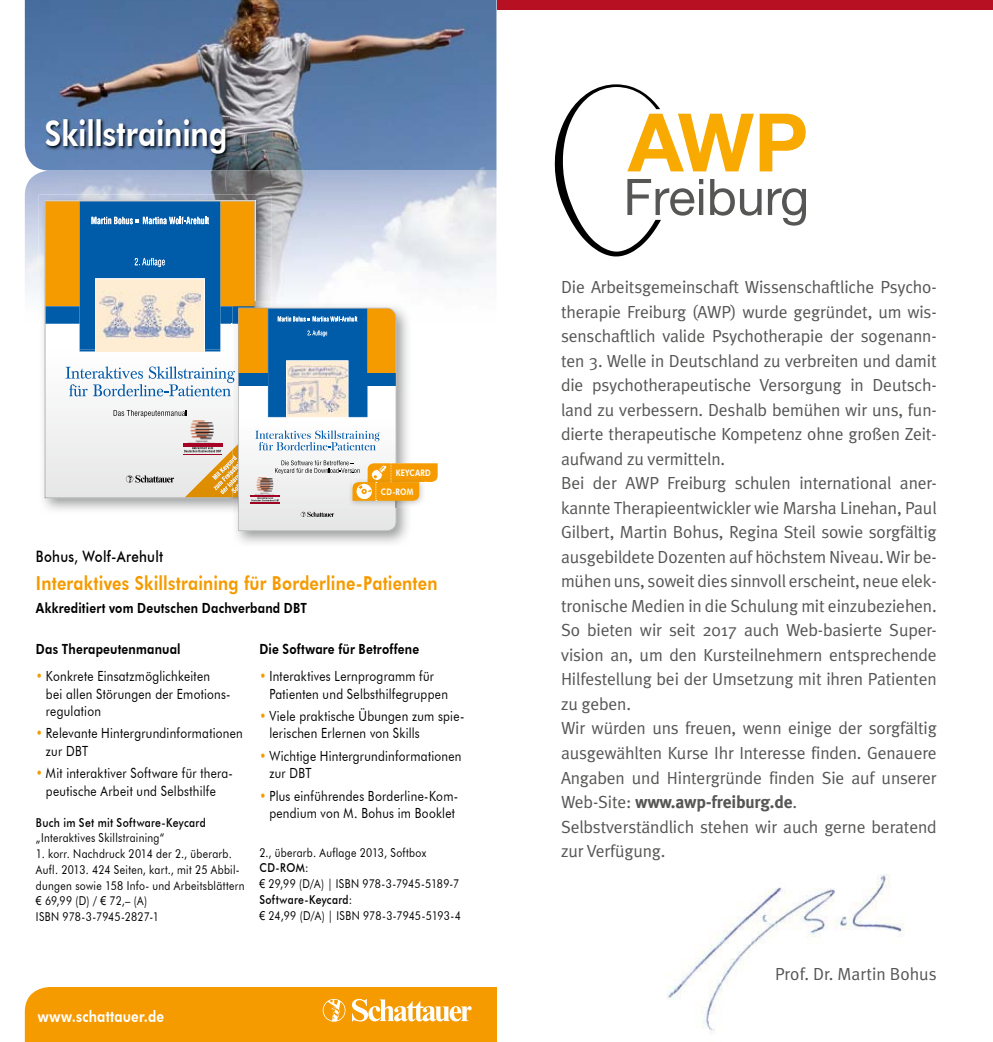
<style>
.page{position:relative;width:993px;height:1042px;background:#fff}
.page>*{position:absolute;margin:0;border:0;box-sizing:border-box;transform-origin:0 0}
.t1{font:800 35px "Futura BT";letter-spacing:-.005em;color:#fff;scale:.85 1}
.t2{font:800 19.25px "Futura BT";letter-spacing:.01em;color:#f59b00;scale:.85 1}
.t3{font:17.5px/24.5px "Meta Plus Normal";letter-spacing:-.01em;color:#565655}
.t4{font:700 17.5px "Meta Plus";letter-spacing:-.01em;color:#565655}
.t5{font:500 15.75px "Futura BT";letter-spacing:.015em;color:#000;scale:.85 1}
.t6{font:800 15.75px "Futura BT";letter-spacing:.015em;color:#fff;scale:.85 1}
.t7{font:14px/17.5px "Futura BT";letter-spacing:.025em;color:#000;scale:.85 1}
.t8{font:800 14px "Futura BT";letter-spacing:.015em;color:#000;scale:.85 1}
.t9{font:12.25px/15.8px "Futura BT";letter-spacing:.03em;color:#000;scale:.85 1}
.t10{font:12.25px/15.8px "Futura BT";letter-spacing:.005em;color:#000;scale:.85 1}
.t11{font:500 12.25px "Futura BT";letter-spacing:.025em;color:#000;scale:.85 1}
.t12{font:800 8.92px/18.9px "Futura BT";letter-spacing:.02em;color:#fff;scale:.83 1}
.s1{color:#f59b00}
.s2{font-family:"Arial"}
.s3{font-weight:500}
.s4{font-family:"Meta Plus Normal";font-weight:400}
</style>
<div class="page">
<div style="left:496px;top:0;width:496px;height:10px;background:#b81023"></div>
<svg style="left:554px;top:84px;width:251px;height:172px"></svg>
<img style="left:667px;top:874px;width:237px;height:159px">
<img style="left:25px;top:0;width:471px;height:295px">
<img style="left:44px;top:118px;width:186px;height:40px">
<img style="left:43px;top:322px;width:2px;height:181px">
<img style="left:39px;top:195px;width:232px;height:127px">
<svg style="left:45px;top:201px;width:392px;height:330px"></svg>
<svg style="left:25px;top:987px;width:472px;height:55px;background:#f5a00d"></svg>
<h1 class="t1" style="left:45px;top:112px;width:216px">Skillstraining</h1>
<p class="t12" style="left:381px;top:463px;width:62px;text-indent:15px">KEYCARD<br>CD-ROM</p>
<p class="t5" style="left:36px;top:547px;width:151px">Bohus, Wolf-Arehult</p>
<p class="t2" style="left:36px;top:571px;width:474px">Interaktives Skillstraining für Borderline-Patienten</p>
<p class="t8" style="left:36px;top:599px;width:320px">Akkreditiert vom Deutschen Dachverband DBT</p>
<p class="t8" style="left:36px;top:640px;width:171px">Das Therapeutenmanual</p>
<p class="t7" style="left:46px;top:667px;width:219px;text-indent:-10px"><span class="s1">•</span> Konkrete Einsatzmöglichkeiten<br>bei allen Störungen der Emotions&shy;regulation</p>
<p class="t7" style="left:46px;top:724px;width:233px;text-indent:-10px"><span class="s1">•</span> Relevante Hintergrundinformationen zur DBT</p>
<p class="t7" style="left:36px;top:764px;width:233px;text-align:center"><span class="s1">•</span> Mit interaktiver Software für thera&shy;peutische Arbeit und Selbsthilfe</p>
<p class="t11" style="left:36px;top:815px;width:201px">Buch im Set mit Software-Keycard</p>
<p class="t9" style="left:36px;top:830px;width:152px">„Interaktives Skillstraining“</p>
<p class="t9" style="left:36px;top:846px;width:247px">1. korr. Nachdruck 2014 der 2., überarb.<br>Aufl. 2013. 424 Seiten, kart., mit 25 Abbil&shy;dungen sowie 158 Info- und Arbeitsblättern <span class="s2">€</span> 69,99 (D) / <span class="s2">€</span> 72,– (A)<br>ISBN 978-3-7945-2827-1</p>
<p class="t8" style="left:259px;top:640px;width:189px">Die Software für Betroffene</p>
<p class="t7" style="left:269px;top:667px;width:211px;text-indent:-10px"><span class="s1">•</span> Interaktives Lernprogramm für<br>Patienten und Selbsthilfegruppen</p>
<p class="t7" style="left:269px;top:707px;width:231px;text-indent:-10px"><span class="s1">•</span> Viele praktische Übungen zum spie&shy;lerischen Erlernen von Skills</p>
<p class="t7" style="left:269px;top:747px;width:227px;text-indent:-10px"><span class="s1">•</span> Wichtige Hintergrundinformationen zur DBT</p>
<p class="t7" style="left:259px;top:787px;width:235px;text-align:center"><span class="s1">•</span> Plus einführendes Borderline-Kom&shy;pendium von M. Bohus im Booklet</p>
<p class="t9" style="left:259px;top:844px;width:198px">2., überarb. Auflage 2013, Softbox</p>
<p class="t10" style="left:259px;top:860px;width:238px"><span class="s3">CD-ROM:<br></span><span class="s2">€</span> 29,99 (D/A) | ISBN 978-3-7945-5189-7<br><span class="s3">Software-Keycard:<br></span><span class="s2">€</span> 24,99 (D/A) | ISBN 978-3-7945-5193-4</p>
<p class="t6" style="left:38px;top:1006px;width:150px">www.schattauer.de</p>
<p class="t3" style="left:561px;top:275px;width:377px">Die Arbeitsgemeinschaft Wissenschaftliche Psycho&shy;therapie Freiburg (AWP) wurde gegründet, um wis&shy;senschaftlich valide Psychotherapie der sogenann&shy;ten 3. Welle in Deutschland zu verbreiten und damit die psychotherapeutische Versorgung in Deutsch&shy;land zu verbessern. Deshalb bemühen wir uns, fun&shy;dierte therapeutische Kompetenz ohne großen Zeit&shy;aufwand zu vermitteln.<br>Bei der AWP Freiburg schulen international aner&shy;kannte Therapieentwickler wie Marsha Linehan, Paul Gilbert, Martin Bohus, Regina Steil sowie sorgfältig ausgebildete Dozenten auf höchstem Niveau. Wir be&shy;mühen uns, soweit dies sinnvoll erscheint, neue elek&shy;tronische Medien in die Schulung mit einzubeziehen.<br>So bieten wir seit 2017 auch Web-basierte Super&shy;vision an, um den Kursteilnehmern entsprechende Hilfestellung bei der Umsetzung mit ihren Patienten zu geben.<br>Wir würden uns freuen, wenn einige der sorgfältig ausgewählten Kurse Ihr Interesse finden. Genauere Angaben und Hintergründe finden Sie auf unserer</p>
<p class="t4" style="left:561px;top:792px;width:238px"><span class="s4">Web-Site:</span> www.awp-freiburg.de<span class="s4">.</span></p>
<p class="t3" style="left:561px;top:814px;width:377px">Selbstverständlich stehen wir auch gerne beratend zur Verfügung.</p>
<p class="t3" style="left:775px;top:961px;width:163px">Prof. Dr. Martin Bohus</p>
</div>
